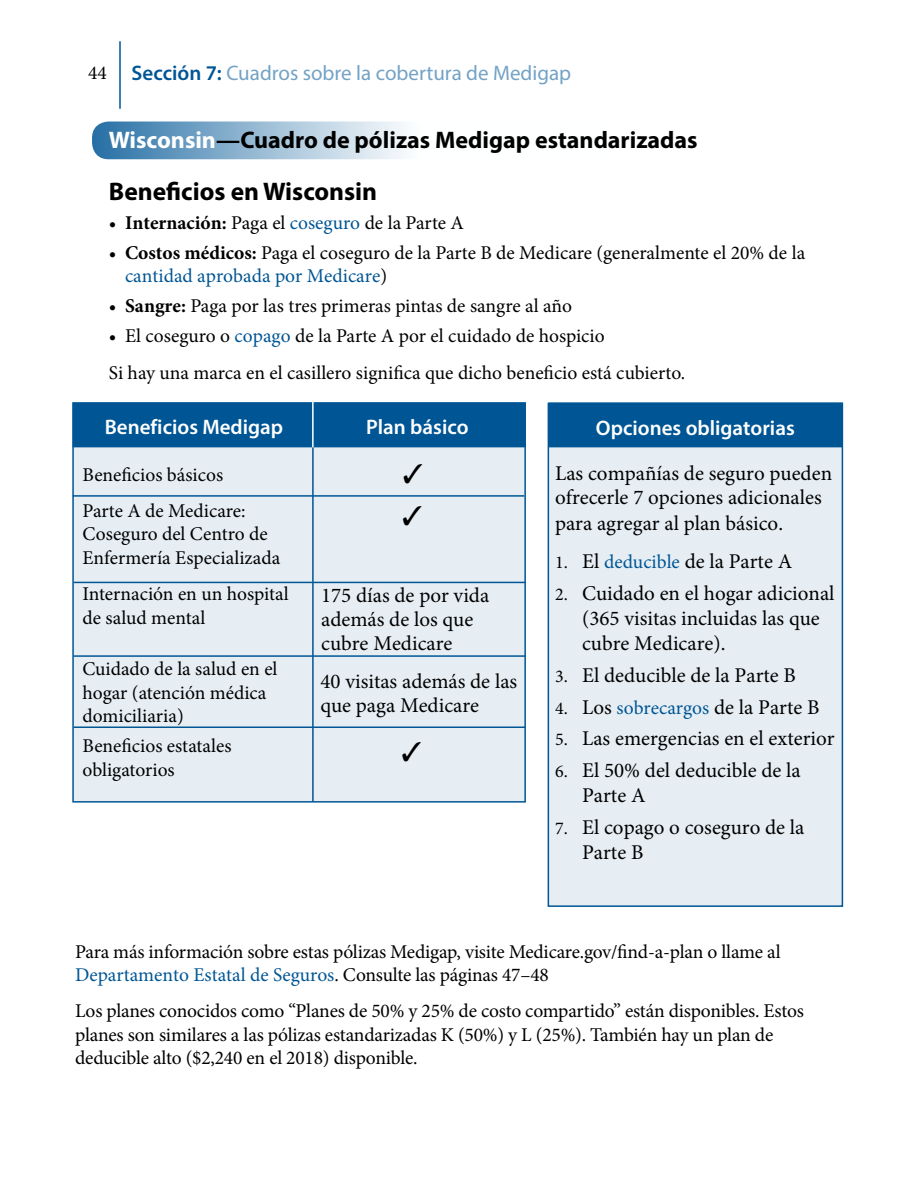
<style>
.page{position:relative;width:918px;height:1188px;background:#fff}
.page>*{position:absolute;margin:0;border:0;box-sizing:border-box;transform-origin:0 0}
.Heading_2{font:700 25.5px "Myriad Pro";color:#000}
.Heading_2_No_Content{font:700 24px "Myriad Pro";color:#000}
.t1{font:21px/25.2px "Minion Pro";color:#000}
.t2{font:600 21px "Myriad Pro";color:#fff}
.t3{font:21px "Myriad Pro";color:#73a2c5}
.Text{font:19.5px/23.4px "Minion Pro";letter-spacing:-.005em;color:#000}
.s1{font-family:"Minion Pro";font-size:19.5px;color:#000}
.s2{font-weight:600;color:#005695}
.s3{color:#fff}
.s4{font-weight:700}
.s5{color:#005695}
.s6{font-size:18px}
.s7{font-size:19.5px;color:#005695}
</style>
<div class="page">
<hr style="left:119px;top:41px;width:2px;height:68px;background:#005695">
<svg style="left:92px;top:122px;width:312px;height:37px;background:#92b6d1"></svg>
<div style="left:72px;top:402px;width:454px;height:401px;background:#e6eef4;border:2px solid #005695"></div>
<hr style="left:312px;top:404px;width:2px;height:397px;background:#005695">
<div style="left:73px;top:402px;width:453px;height:45px;background:#005695;border:2px solid #005695"></div>
<hr style="left:312px;top:402px;width:2px;height:45px;background:#fff">
<div style="left:548px;top:403px;width:295px;height:504px;background:#e6eef4;border:2px solid #005695"></div>
<div style="left:548px;top:402px;width:295px;height:45px;background:#005695;border:2px solid #005695"></div>
<hr style="left:73px;top:495px;width:451px;height:2px;background:#005695">
<hr style="left:74px;top:582px;width:451px;height:1px;background:#005695">
<hr style="left:74px;top:655px;width:451px;height:2px;background:#005695">
<hr style="left:74px;top:727px;width:451px;height:1px;background:#005695">
<p class="t3" style="left:88px;top:60px;width:485px"><span class="s1">44</span> <span class="s2">Sección 7:</span> Cuadros sobre la cobertura de Medigap</p>
<h2 class="Heading_2_No_Content" style="left:109px;top:124px;width:590px"><span class="s3">Wisconsin</span>—Cuadro de pólizas Medigap estandarizadas</h2>
<h2 class="Heading_2" style="left:109px;top:175px;width:270px">Beneficios en Wisconsin</h2>
<p class="Text" style="left:109px;top:211px;width:357px">• <span class="s4">Internación:</span> Paga el <span class="s5">coseguro</span> de la Parte A</p>
<p class="Text" style="left:125px;top:241px;width:682px;text-indent:-16px">• <span class="s4">Costos médicos:</span> Paga el coseguro de la Parte B de Medicare (generalmente el 20% de la <span class="s5">cantidad aprobada por Medicare</span>)</p>
<p class="Text" style="left:109px;top:294px;width:465px">• <span class="s4">Sangre:</span> Paga por las tres primeras pintas de sangre al año</p>
<p class="Text" style="left:109px;top:325px;width:497px">• El coseguro o <span class="s5">copago</span> de la Parte A por el cuidado de hospicio</p>
<h3 class="Text" style="left:109px;top:361px;width:578px">Si hay una marca en el casillero significa que dicho beneficio está cubierto.</h3>
<p class="t2" style="left:105px;top:414px;width:180px">Beneficios Medigap</p>
<p class="t2" style="left:366px;top:414px;width:104px">Plan básico</p>
<p class="t2" style="left:596px;top:414px;width:200px">Opciones obligatorias</p>
<p class="t1" style="left:555px;top:461px;width:279px;line-height:24.6px">Las compañías de seguro pueden ofrecerle 7 opciones adicionales para agregar al plan básico.</p>
<p class="t1" style="left:555px;top:549px;width:239px"><span class="s6">1.</span> El <span class="s7">deducible</span> de la Parte A</p>
<p class="t1" style="left:582px;top:581px;width:254px;text-indent:-27px"><span class="s6">2.</span> Cuidado en el hogar adicional (365 visitas incluidas las que cubre Medicare).</p>
<p class="t1" style="left:555px;top:663px;width:242px"><span class="s6">3.</span> El deducible de la Parte B</p>
<p class="t1" style="left:555px;top:694px;width:266px"><span class="s6">4.</span> Los <span class="s7">sobrecargos</span> de la Parte B</p>
<p class="t1" style="left:555px;top:726px;width:281px"><span class="s6">5.</span> Las emergencias en el exterior</p>
<p class="t1" style="left:582px;top:758px;width:220px;text-indent:-27px"><span class="s6">6.</span> El 50% del deducible de la<br>Parte A</p>
<p class="t1" style="left:582px;top:815px;width:224px;text-indent:-27px"><span class="s6">7.</span> El copago o coseguro de la<br>Parte B</p>
<h3 class="Text" style="left:82px;top:463px;width:142px">Beneficios básicos</h3>
<h3 class="Text" style="left:82px;top:499px;width:199px">Parte A de Medicare:<br>Coseguro del Centro de<br>Enfermería Especializada</h3>
<h3 class="Text" style="left:82px;top:582px;width:208px">Internación en un hospital de salud mental</h3>
<h3 class="Text" style="left:82px;top:657px;width:197px">Cuidado de la salud en el hogar (atención médica domiciliaria)</h3>
<h3 class="Text" style="left:82px;top:734px;width:151px">Beneficios estatales obligatorios</h3>
<p class="t1" style="left:321px;top:583px;width:170px;line-height:24px">175 días de por vida además de los que cubre Medicare</p>
<p class="t1" style="left:320px;top:670px;width:198px;line-height:24px">40 visitas además de las que paga Medicare</p>
<h3 class="Text" style="left:75px;top:940px;width:707px">Para más información sobre estas pólizas Medigap, visite Medicare.gov/find-a-plan o llame al<br><span class="s5">Departamento Estatal de Seguros</span>. Consulte las páginas 47–48</h3>
<h3 class="Text" style="left:75px;top:999px;width:730px">Los planes conocidos como “Planes de 50% y 25% de costo compartido” están disponibles. Estos planes son similares a las pólizas estandarizadas K (50%) y L (25%). También hay un plan de deducible alto ($2,240 en el 2018) disponible.</h3>
</div>
